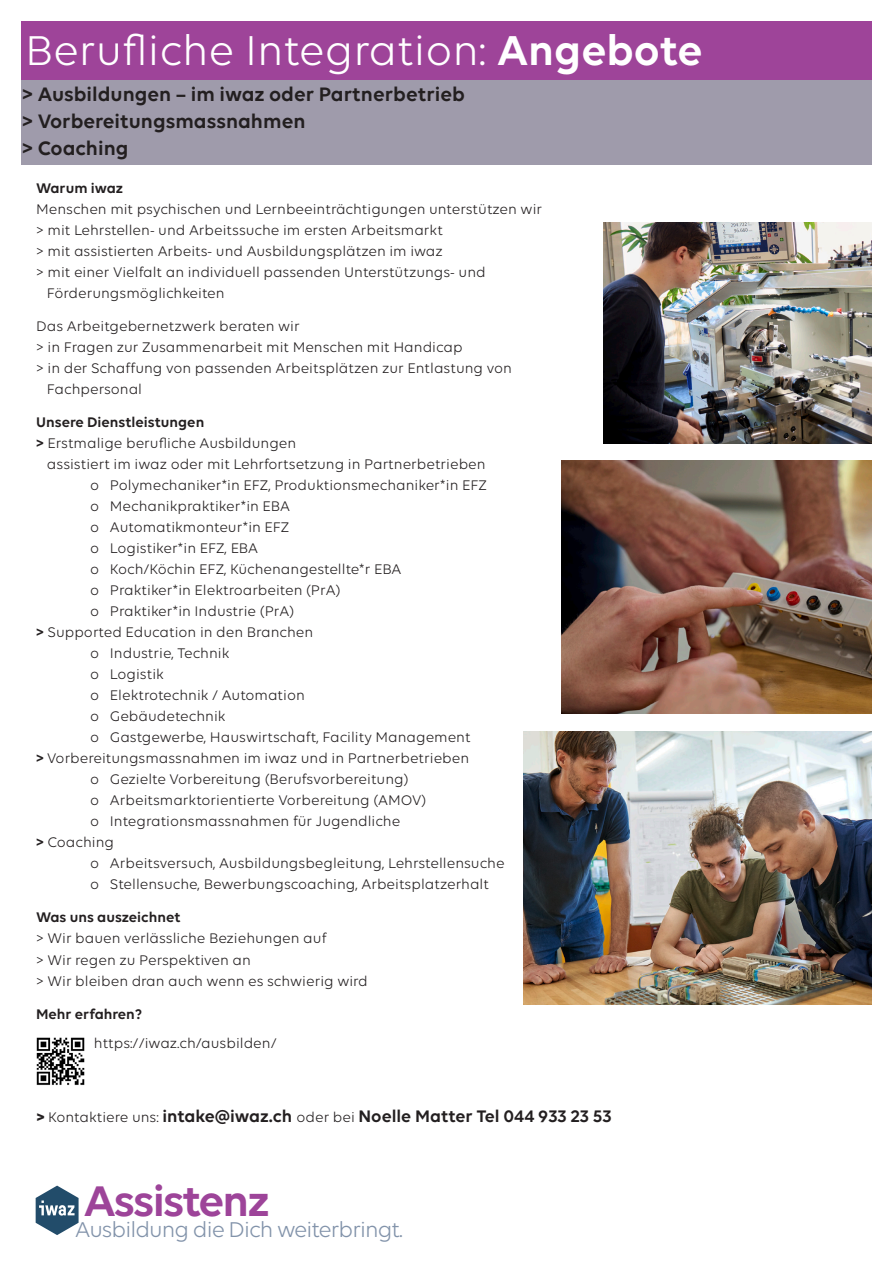
<style>
.page{position:relative;width:893px;height:1263px;background:#fff}
.page>*{position:absolute;margin:0;border:0;box-sizing:border-box;transform-origin:0 0}
.t1{font:600 46.2px "Volte";letter-spacing:-.04em;color:#9d4499}
.t2{font:45px "Volte";color:#fff}
.t3{font:23.1px "Volte";letter-spacing:-.04em;color:#8293aa}
.t4{font:600 21px "Volte";color:#231f20}
.t5{font:600 18px "Volte";color:#231f20}
.t6{font:15px/21px "Volte";color:#231f20}
.t7{font:600 15px "Volte";color:#231f20}
.s1{font-weight:600}
.s2{font-weight:700;font-size:15px}
.s3{font-weight:400;font-size:15px}
</style>
<div class="page">
<div style="left:21px;top:79px;width:851px;height:85px;background:#9f9bab"></div>
<div style="left:21px;top:21px;width:851px;height:58px;background:#9e4499"></div>
<img style="left:604px;top:223px;width:268px;height:221px">
<img style="left:523px;top:731px;width:349px;height:273px">
<img style="left:561px;top:461px;width:311px;height:252px">
<img style="left:36px;top:1037px;width:49px;height:48px">
<svg style="left:36px;top:1185px;width:43px;height:50px"></svg>
<p class="t2" style="left:25px;top:24px;width:679px">Berufliche Integration: <span class="s1">Angebote</span></p>
<p class="t4" style="left:22px;top:82px;width:444px">&gt; Ausbildungen – im iwaz oder Partnerbetrieb</p>
<p class="t4" style="left:22px;top:109px;width:285px">&gt; Vorbereitungsmassnahmen</p>
<p class="t4" style="left:22px;top:136px;width:108px">&gt; Coaching</p>
<p class="t7" style="left:36px;top:180px;width:89px">Warum iwaz</p>
<p class="t6" style="left:36px;top:199px;width:507px">Menschen mit psychischen und Lernbeeinträchtigungen unterstützen wir</p>
<p class="t6" style="left:36px;top:220px;width:408px">&gt; mit Lehrstellen- und Arbeitssuche im ersten Arbeitsmarkt</p>
<p class="t6" style="left:36px;top:241px;width:408px">&gt; mit assistierten Arbeits- und Ausbildungsplätzen im iwaz</p>
<p class="t6" style="left:36px;top:262px;width:451px">&gt; mit einer Vielfalt an individuell passenden Unterstützungs- und</p>
<p class="t6" style="left:47px;top:283px;width:179px">Förderungsmöglichkeiten</p>
<p class="t6" style="left:36px;top:316px;width:265px">Das Arbeitgebernetzwerk beraten wir</p>
<p class="t6" style="left:36px;top:337px;width:428px">&gt; in Fragen zur Zusammenarbeit mit Menschen mit Handicap</p>
<p class="t6" style="left:36px;top:358px;width:477px">&gt; in der Schaffung von passenden Arbeitsplätzen zur Entlastung von</p>
<p class="t6" style="left:47px;top:379px;width:97px">Fachpersonal</p>
<p class="t7" style="left:36px;top:414px;width:170px">Unsere Dienstleistungen</p>
<p class="t6" style="left:47px;top:433px;width:440px;text-indent:-11px"><span class="s1">&gt;</span> Erstmalige berufliche Ausbildungen<br>assistiert im iwaz oder mit Lehrfortsetzung in Partnerbetrieben</p>
<p class="t6" style="left:90px;top:475px;width:398px">o Polymechaniker*in EFZ, Produktionsmechaniker*in EFZ</p>
<p class="t6" style="left:90px;top:496px;width:201px">o Mechanikpraktiker*in EBA</p>
<p class="t6" style="left:90px;top:517px;width:201px">o Automatikmonteur*in EFZ</p>
<p class="t6" style="left:90px;top:538px;width:169px">o Logistiker*in EFZ, EBA</p>
<p class="t6" style="left:90px;top:559px;width:313px">o Koch/Köchin EFZ, Küchenangestellte*r EBA</p>
<p class="t6" style="left:90px;top:580px;width:252px">o Praktiker*in Elektroarbeiten (PrA)</p>
<p class="t6" style="left:90px;top:601px;width:206px">o Praktiker*in Industrie (PrA)</p>
<p class="t6" style="left:36px;top:622px;width:279px"><span class="s1">&gt;</span> Supported Education in den Branchen</p>
<p class="t6" style="left:90px;top:643px;width:141px">o Industrie, Technik</p>
<p class="t6" style="left:90px;top:664px;width:75px">o Logistik</p>
<p class="t6" style="left:90px;top:685px;width:216px">o Elektrotechnik / Automation</p>
<p class="t6" style="left:90px;top:706px;width:137px">o Gebäudetechnik</p>
<p class="t6" style="left:90px;top:727px;width:382px">o Gastgewerbe, Hauswirtschaft, Facility Management</p>
<p class="t6" style="left:36px;top:748px;width:435px"><span class="s1">&gt;</span> Vorbereitungsmassnahmen im iwaz und in Partnerbetrieben</p>
<p class="t6" style="left:90px;top:769px;width:320px">o Gezielte Vorbereitung (Berufsvorbereitung)</p>
<p class="t6" style="left:90px;top:790px;width:338px">o Arbeitsmarktorientierte Vorbereitung (AMOV)</p>
<p class="t6" style="left:90px;top:811px;width:312px">o Integrationsmassnahmen für Jugendliche</p>
<p class="t6" style="left:36px;top:832px;width:79px"><span class="s1">&gt;</span> Coaching</p>
<p class="t6" style="left:90px;top:853px;width:416px">o Arbeitsversuch, Ausbildungsbegleitung, Lehrstellensuche</p>
<p class="t6" style="left:90px;top:874px;width:400px">o Stellensuche, Bewerbungscoaching, Arbeitsplatzerhalt</p>
<p class="t7" style="left:36px;top:909px;width:146px">Was uns auszeichnet</p>
<p class="t6" style="left:36px;top:928px;width:292px">&gt; Wir bauen verlässliche Beziehungen auf</p>
<p class="t6" style="left:36px;top:949px;width:216px">&gt; Wir regen zu Perspektiven an</p>
<p class="t6" style="left:36px;top:970px;width:333px">&gt; Wir bleiben dran auch wenn es schwierig wird</p>
<p class="t7" style="left:36px;top:1005px;width:108px">Mehr erfahren?</p>
<p class="t6" style="left:94px;top:1032px;width:184px">https://iwaz.ch/ausbilden/</p>
<p class="t5" style="left:37px;top:1106px;width:576px"><span class="s2">&gt;</span> <span class="s3">Kontaktiere uns:</span> intake@iwaz.ch <span class="s3">oder bei</span> Noelle Matter Tel 044 933 23 53</p>
<p class="t1" style="left:84px;top:1174px;width:187px">Assistenz</p>
<p class="t3" style="left:75px;top:1217px;width:329px">Ausbildung die Dich weiterbringt.</p>
</div>
